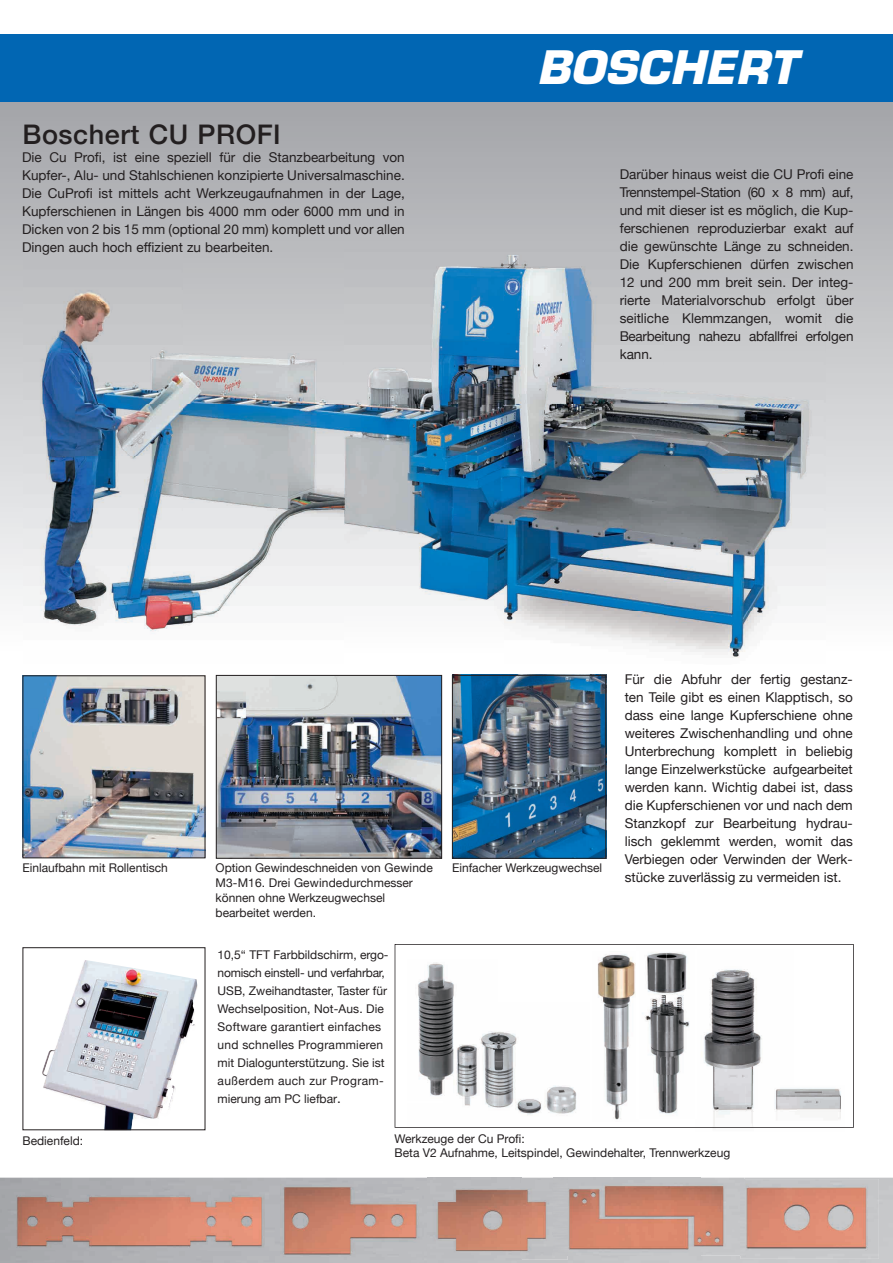
<style>
.page{position:relative;width:893px;height:1263px;background:#fff}
.page>*{position:absolute;margin:0;border:0;box-sizing:border-box;transform-origin:0 0}
.t1{font:italic 700 45px "Eurostile LT Std";color:#fff}
.t2{font:500 27px "Helvetica Neue";letter-spacing:.02em;color:#231f20}
.t3{font:13.5px/18px "Helvetica Neue";color:#231f20;text-align:justify}
.t4{font:12px/18px "Helvetica Neue";color:#231f20}
.s1{font-size:13.5px}
</style>
<div class="page">
<svg style="left:0;top:101px;width:893px;height:505px;background:#b6b7bb"></svg>
<div style="left:0;top:34px;width:893px;height:67px;background:#0166b3"></div>
<img style="left:24px;top:250px;width:801px;height:408px">
<img style="left:454px;top:677px;width:150px;height:180px">
<div style="left:452px;top:675px;width:154px;height:184px;border:1px solid #231f20"></div>
<img style="left:25px;top:677px;width:178px;height:179px">
<div style="left:23px;top:675px;width:182px;height:183px;border:1px solid #231f20"></div>
<img style="left:218px;top:677px;width:222px;height:180px">
<div style="left:216px;top:675px;width:226px;height:184px;border:1px solid #231f20"></div>
<svg style="left:395px;top:944px;width:459px;height:184px"></svg>
<img style="left:636px;top:947px;width:61px;height:42px">
<img style="left:639px;top:989px;width:56px;height:129px">
<img style="left:695px;top:949px;width:2px;height:169px">
<img style="left:636px;top:951px;width:3px;height:167px">
<img style="left:42px;top:960px;width:156px;height:168px">
<div style="left:23px;top:947px;width:182px;height:183px;border:1px solid #231f20"></div>
<img style="left:428px;top:1177px;width:140px;height:83px">
<img style="left:0;top:1190px;width:265px;height:59px">
<img style="left:741px;top:1179px;width:138px;height:80px">
<img style="left:281px;top:1184px;width:142px;height:79px">
<img style="left:554px;top:1177px;width:190px;height:78px">
<img style="left:741px;top:1179px;width:3px;height:76px">
<h2 class="t2" style="left:23px;top:113px;width:260px">Boschert CU PROFI</h2>
<p class="t3" style="left:22px;top:149px;width:384px">Die Cu Profi, ist eine speziell für die Stanzbearbeitung von Kupfer-, Alu- und Stahlschienen konzipierte Universalmaschine.<br>Die CuProfi ist mittels acht Werkzeugaufnahmen in der Lage, Kupferschienen in Längen bis 4000 mm oder 6000 mm und in Dicken von 2 bis 15 mm (optional 20 mm) komplett und vor allen Dingen auch hoch effizient zu bearbeiten.</p>
<h1 class="t1" style="left:537px;top:40px;width:261px">BOSCHERT</h1>
<p class="t3" style="left:620px;top:166px;width:235px">Darüber hinaus weist die CU Profi eine Trennstempel-Station (60 x 8 mm) auf, und mit dieser ist es möglich, die Kup&shy;ferschienen reproduzierbar exakt auf die gewünschte Länge zu schneiden.<br>Die Kupferschienen dürfen zwischen 12 und 200 mm breit sein. Der integ&shy;rierte Materialvorschub erfolgt über seitliche Klemmzangen, womit die Bearbeitung nahezu abfallfrei erfolgen kann.</p>
<p class="t4" style="left:23px;top:859px;width:147px">Einlaufbahn mit Rollentisch</p>
<p class="t4" style="left:216px;top:861px;width:219px;line-height:15px">Option Gewindeschneiden von Gewinde<br>M3-M16. Drei Gewindedurchmesser können ohne Werkzeugwechsel bearbeitet werden.</p>
<p class="t4" style="left:452px;top:860px;width:152px">Einfacher Werkzeugwechsel</p>
<p class="t4" style="left:218px;top:946px;width:173px">10,5“ TFT Farbbildschirm, ergo&shy;nomisch einstell- und verfahrbar,<br>USB, Zweihandtaster, Taster für<br>Wechselposition, Not-Aus. Die<br>Software garantiert einfaches und schnelles Programmieren mit Dialogunterstützung. Sie ist außerdem auch zur Program&shy;mierung am PC liefbar<span class="s1">.</span></p>
<p class="t3" style="left:625px;top:671px;width:230px">Für die Abfuhr der fertig gestanz&shy;ten Teile gibt es einen Klapptisch, so dass eine lange Kupferschiene ohne weiteres Zwischenhandling und ohne Unterbrechung komplett in beliebig lange Einzelwerkstücke aufgearbeitet werden kann. Wichtig dabei ist, dass die Kupferschienen vor und nach dem Stanzkopf zur Bearbeitung hydrau&shy;lisch geklemmt werden, womit das Verbiegen oder Verwinden der Werk&shy;stücke zuverlässig zu vermeiden ist.</p>
<p class="t4" style="left:23px;top:1132px;width:62px">Bedienfeld:</p>
<p class="t4" style="left:395px;top:1133px;width:337px;line-height:13.5px">Werkzeuge der Cu Profi:<br>Beta V2 Aufnahme, Leitspindel, Gewindehalter, Trennwerkzeug</p>
</div>
